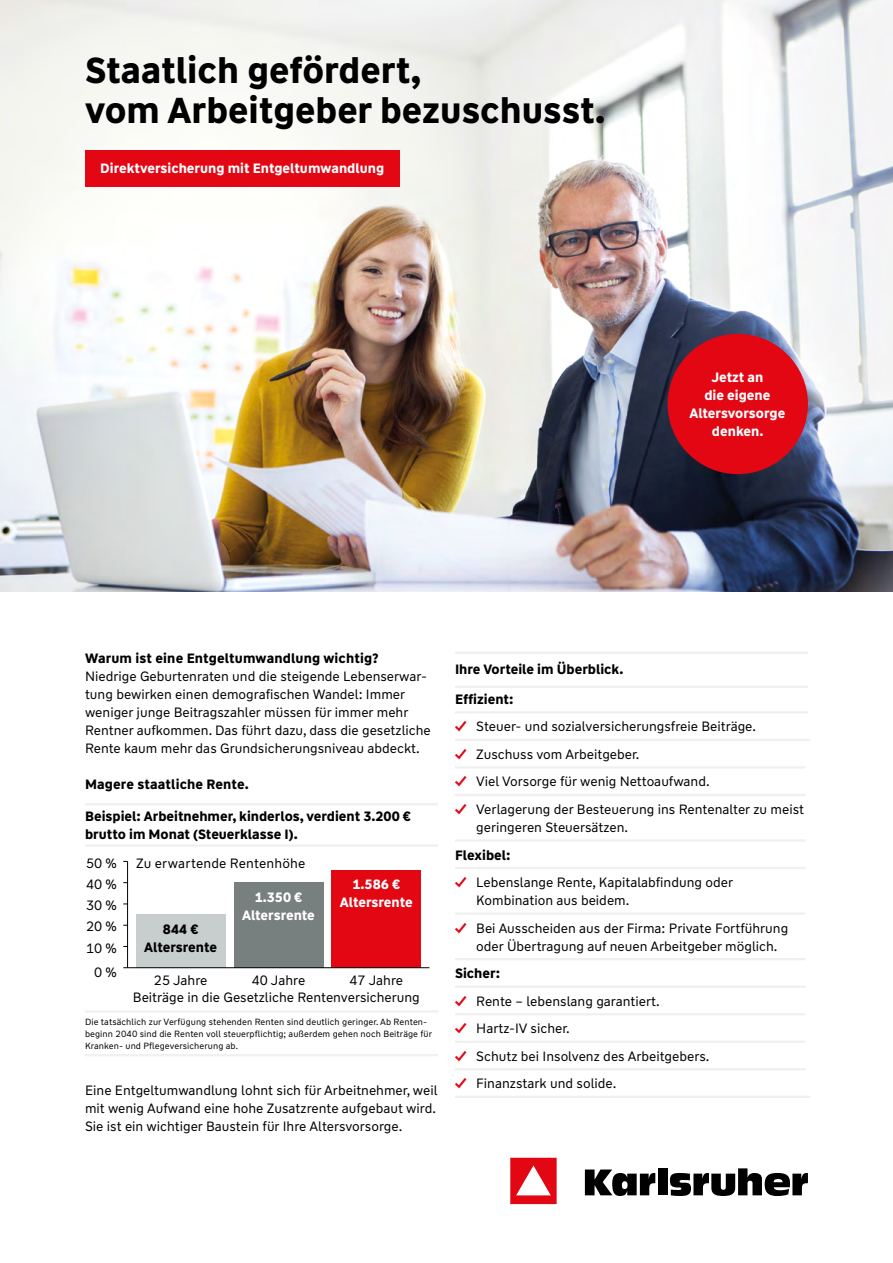
<style>
.page{position:relative;width:893px;height:1263px;background:#fff}
.page>*{position:absolute;margin:0;border:0;box-sizing:border-box;transform-origin:0 0}
._01_1_Headline_Titel{font:700 36px/39.6px "WW Type";color:#000}
._02_2_Copy{font:13.5px/18px "WW Type";color:#000}
._03_2_Tabellen_Copy{font:13.5px "WW Type";color:#000}
._03_1_Tabellen_Headl{font:700 13.5px/18px "WW Type";color:#000}
._04_2_Rubrik_im_Rech{font:700 13.5px/18px "WW Type";color:#fff;text-align:center}
._02_1_Copy_Headline{font:700 13.5px "WW Type";letter-spacing:.01em;color:#000}
._03_1_Tabelle_Headli{font:700 13.5px "WW Type";color:#000}
._03_2_Tabellen_Copy-2{font:700 13.5px/18px "WW Type";letter-spacing:-.005em;color:#fff;text-align:center}
._02_2_Tabellen_Copy{font:13.5px "WW Type";letter-spacing:.01em;color:#000}
._03_2_Tabellen_Copy-3{font:700 13.5px/18px "WW Type";letter-spacing:-.005em;color:#000;text-align:center}
._05_1_Fußnote{font:9px/12px "WW Type";letter-spacing:.01em;color:#000}
.s1{font-weight:700;color:#e30613}
</style>
<div class="page">
<img style="left:0;top:0;width:893px;height:591px">
<hr style="left:455px;top:652px;width:353px;height:2px;background:#f0f0f0">
<hr style="left:455px;top:686px;width:353px;height:2px;background:#f0f0f0">
<hr style="left:455px;top:711px;width:353px;height:2px;background:#f0f0f0">
<hr style="left:455px;top:739px;width:355px;height:2px;background:#f0f0f0">
<hr style="left:455px;top:766px;width:351px;height:2px;background:#f0f0f0">
<hr style="left:455px;top:794px;width:351px;height:2px;background:#f0f0f0">
<hr style="left:455px;top:839px;width:351px;height:3px;background:#f0f0f0">
<hr style="left:455px;top:867px;width:351px;height:2px;background:#f0f0f0">
<hr style="left:455px;top:912px;width:351px;height:3px;background:#f0f0f0">
<hr style="left:455px;top:958px;width:351px;height:2px;background:#f0f0f0">
<hr style="left:455px;top:985px;width:351px;height:3px;background:#f0f0f0">
<hr style="left:455px;top:1013px;width:351px;height:2px;background:#f0f0f0">
<hr style="left:455px;top:1041px;width:351px;height:2px;background:#f0f0f0">
<hr style="left:455px;top:1068px;width:351px;height:2px;background:#f0f0f0">
<hr style="left:455px;top:1096px;width:355px;height:2px;background:#f0f0f0">
<svg style="left:123px;top:860px;width:307px;height:109px"></svg>
<hr style="left:85px;top:803px;width:353px;height:2px;background:#f0f0f0">
<hr style="left:85px;top:844px;width:353px;height:3px;background:#f0f0f0">
<hr style="left:85px;top:1010px;width:353px;height:2px;background:#f0f0f0">
<hr style="left:85px;top:1054px;width:353px;height:2px;background:#f0f0f0">
<hr style="left:127px;top:861px;width:1px;height:107px;background:#000">
<div style="left:136px;top:914px;width:89px;height:54px;background:#c8cece"></div>
<div style="left:234px;top:883px;width:89px;height:85px;background:#77807f"></div>
<div style="left:332px;top:870px;width:89px;height:98px;background:#e30613"></div>
<hr style="left:123px;top:967px;width:306px;height:1px;background:#000">
<svg style="left:510px;top:1158px;width:47px;height:46px"></svg>
<svg style="left:585px;top:1169px;width:70px;height:27px"></svg>
<div style="left:658px;top:1168px;width:9px;height:27px;background:#000"></div>
<svg style="left:670px;top:1168px;width:138px;height:28px"></svg>
<div style="left:85px;top:150px;width:314px;height:36px;background:#e30613"></div>
<div style="left:668px;top:334px;width:140px;height:140px;background:#e30613;border-radius:50%"></div>
<p class="_01_1_Headline_Titel" style="left:85px;top:51px;width:522px">Staatlich gefördert,<br>vom Arbeitgeber bezuschusst.</p>
<p class="_04_2_Rubrik_im_Rech" style="left:100px;top:159px;width:285px">Direktversicherung mit Entgeltumwandlung</p>
<p class="_04_2_Rubrik_im_Rech" style="left:689px;top:368px;width:97px">Jetzt an<br>die eigene<br>Altersvorsorge denken.</p>
<p class="_02_1_Copy_Headline" style="left:85px;top:649px;width:295px">Warum ist eine Entgeltumwandlung wichtig?</p>
<p class="_02_2_Copy" style="left:85px;top:667px;width:347px">Niedrige Geburtenraten und die steigende Lebenserwar&shy;tung bewirken einen demografischen Wandel: Immer weniger junge Beitragszahler müssen für immer mehr Rentner aufkommen. Das führt dazu, dass die gesetzliche Rente kaum mehr das Grundsicherungsniveau abdeckt.</p>
<p class="_02_1_Copy_Headline" style="left:85px;top:775px;width:165px">Magere staatliche Rente.</p>
<p class="_03_1_Tabellen_Headl" style="left:85px;top:807px;width:327px">Beispiel: Arbeitnehmer, kinderlos, verdient 3.200 € brutto im Monat (Steuerklasse I).</p>
<p class="_03_2_Tabellen_Copy" style="left:86px;top:854px;width:32px">50 %</p>
<p class="_03_2_Tabellen_Copy" style="left:86px;top:876px;width:32px">40 %</p>
<p class="_03_2_Tabellen_Copy" style="left:86px;top:897px;width:32px">30 %</p>
<p class="_03_2_Tabellen_Copy" style="left:86px;top:918px;width:32px">20 %</p>
<p class="_03_2_Tabellen_Copy" style="left:86px;top:940px;width:32px">10 %</p>
<p class="_03_2_Tabellen_Copy" style="left:94px;top:963px;width:24px">0 %</p>
<p class="_02_2_Tabellen_Copy" style="left:136px;top:854px;width:171px">Zu erwartende Rentenhöhe</p>
<p class="_03_2_Tabellen_Copy-3" style="left:144px;top:920px;width:74px">844 €<br>Altersrente</p>
<p class="_03_2_Tabellen_Copy-2" style="left:242px;top:888px;width:74px">1.350 €<br>Altersrente</p>
<p class="_03_2_Tabellen_Copy-2" style="left:340px;top:875px;width:74px">1.586 €<br>Altersrente</p>
<p class="_03_2_Tabellen_Copy" style="left:154px;top:972px;width:55px">25 Jahre</p>
<p class="_03_2_Tabellen_Copy" style="left:133px;top:989px;width:288px">Beiträge in die Gesetzliche Rentenversicherung</p>
<p class="_03_2_Tabellen_Copy" style="left:252px;top:972px;width:55px">40 Jahre</p>
<p class="_03_2_Tabellen_Copy" style="left:349px;top:972px;width:55px">47 Jahre</p>
<p class="_05_1_Fußnote" style="left:85px;top:1016px;width:349px">Die tatsächlich zur Verfügung stehenden Renten sind deutlich geringer. Ab Renten&shy;beginn 2040 sind die Renten voll steuerpflichtig; außerdem gehen noch Beiträge für<br>Kranken- und Pflegeversicherung ab.</p>
<p class="_02_2_Copy" style="left:85px;top:1081px;width:354px;text-align:justify">Eine Entgeltumwandlung lohnt sich für Arbeitnehmer, weil mit wenig Aufwand eine hohe Zusatzrente aufgebaut wird.<br>Sie ist ein wichtiger Baustein für Ihre Altersvorsorge.</p>
<p class="_03_1_Tabelle_Headli" style="left:455px;top:660px;width:170px">Ihre Vorteile im Überblick.</p>
<p class="_03_1_Tabelle_Headli" style="left:455px;top:690px;width:60px">Effizient:</p>
<p class="_02_2_Copy" style="left:455px;top:718px;width:303px"><span class="s1">✓</span> Steuer- und sozialversicherungsfreie Beiträge.</p>
<p class="_02_2_Copy" style="left:455px;top:745px;width:186px"><span class="s1">✓</span> Zuschuss vom Arbeitgeber.</p>
<p class="_02_2_Copy" style="left:455px;top:773px;width:256px"><span class="s1">✓</span> Viel Vorsorge für wenig Nettoaufwand.</p>
<p class="_02_2_Copy" style="left:476px;top:800px;width:329px;text-indent:-21px"><span class="s1">✓</span> Verlagerung der Besteuerung ins Rentenalter zu meist geringeren Steuersätzen.</p>
<p class="_03_1_Tabelle_Headli" style="left:455px;top:846px;width:57px">Flexibel:</p>
<p class="_02_2_Copy" style="left:476px;top:873px;width:258px;text-indent:-21px"><span class="s1">✓</span> Lebenslange Rente, Kapitalabfindung oder<br>Kombination aus beidem.</p>
<p class="_02_2_Copy" style="left:476px;top:919px;width:314px;text-indent:-21px"><span class="s1">✓</span> Bei Ausscheiden aus der Firma: Private Fortführung oder Übertragung auf neuen Arbeitgeber möglich.</p>
<p class="_03_1_Tabelle_Headli" style="left:455px;top:964px;width:47px">Sicher:</p>
<p class="_02_2_Copy" style="left:455px;top:992px;width:206px"><span class="s1">✓</span> Rente – lebenslang garantiert.</p>
<p class="_02_2_Copy" style="left:455px;top:1020px;width:116px"><span class="s1">✓</span> Hartz-IV sicher.</p>
<p class="_02_2_Copy" style="left:455px;top:1047px;width:256px"><span class="s1">✓</span> Schutz bei Insolvenz des Arbeitgebers.</p>
<p class="_02_2_Copy" style="left:455px;top:1075px;width:163px"><span class="s1">✓</span> Finanzstark und solide.</p>
</div>
